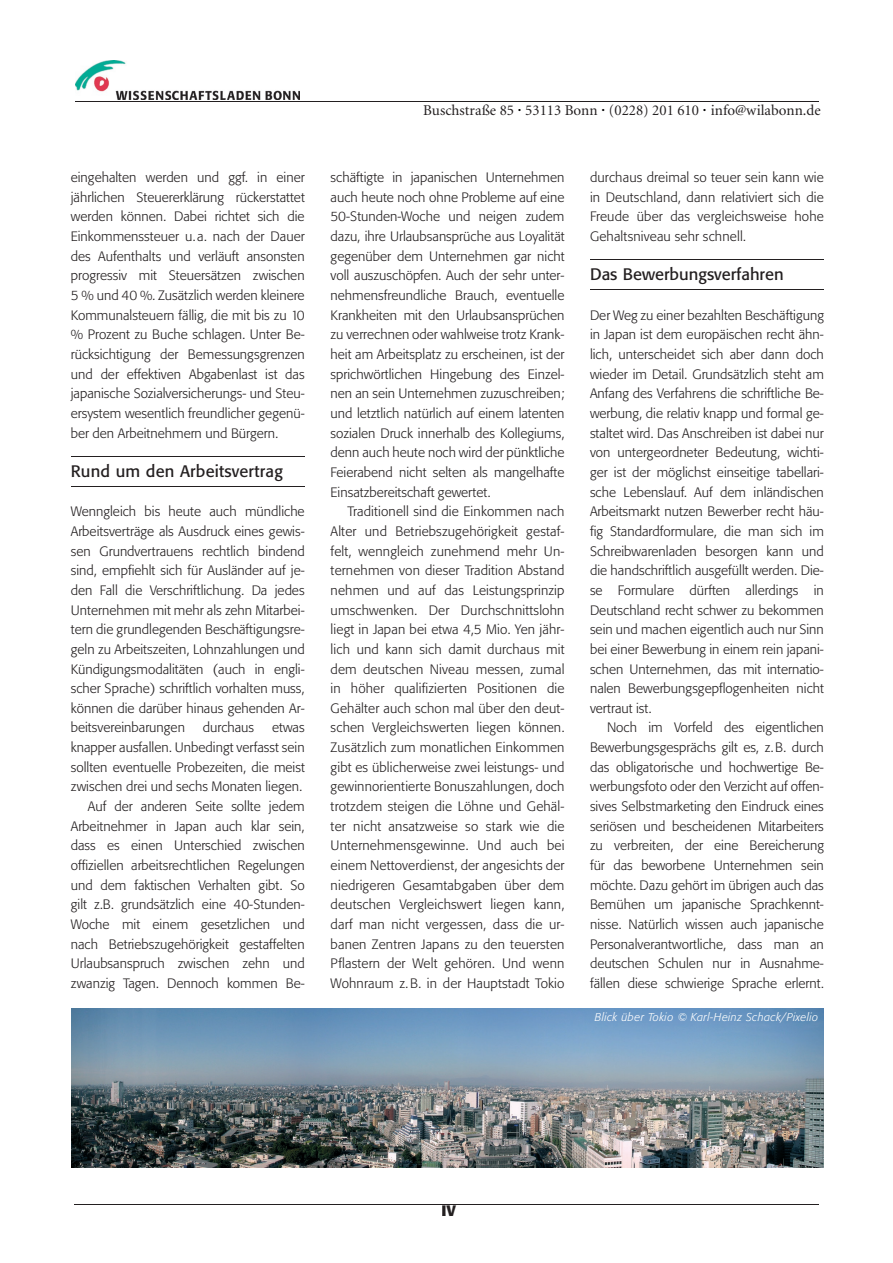
<style>
.page{position:relative;width:893px;height:1263px;background:#fff}
.page>*{position:absolute;margin:0;border:0;box-sizing:border-box;transform-origin:0 0}
.t1{font:16.5px "Tn T Form BSK";letter-spacing:.01em;color:#231f20}
.t2{font:15px "Minion";color:#231f20}
.t3{font:700 15px "Tn T Form BSK";color:#231f20}
.t4{font:300 13.5px/19.6px "Tn T Form BSK";color:#231f20;text-align:justify}
.t5{font:italic 300 11.25px "Tn T Form BSK";letter-spacing:.03em;color:#fff}
.s1{font-size:18px;color:#000}
</style>
<div class="page">
<img style="left:75px;top:60px;width:225px;height:39px">
<hr style="left:75px;top:101px;width:743px;height:1px;background:#231f20">
<hr style="left:74px;top:1204px;width:744px;height:1px;background:#231f20">
<hr style="left:590px;top:260px;width:234px;height:1px;background:#231f20">
<hr style="left:590px;top:290px;width:234px;height:1px;background:#231f20">
<hr style="left:71px;top:456px;width:234px;height:1px;background:#231f20">
<hr style="left:71px;top:486px;width:234px;height:1px;background:#231f20">
<img style="left:71px;top:1009px;width:753px;height:158px">
<p class="t4" style="left:71px;top:168px;width:235px">eingehalten werden und ggf. in einer jährlichen Steuererklärung rückerstattet werden können. Dabei richtet sich die Einkommenssteuer u. a. nach der Dauer des Aufenthalts und verläuft ansonsten progressiv mit Steuersätzen zwischen 5 % und 40 %. Zusätzlich werden kleinere Kommunalsteuern fällig, die mit bis zu 10 % Prozent zu Buche schlagen. Unter Be&shy;rücksichtigung der Bemessungsgrenzen und der effektiven Abgabenlast ist das japanische Sozialversicherungs- und Steu&shy;ersystem wesentlich freundlicher gegenü&shy;ber den Arbeitnehmern und Bürgern.</p>
<p class="t1" style="left:71px;top:461px;width:214px">Rund um den Arbeitsvertrag</p>
<p class="t4" style="left:71px;top:502px;width:235px">Wenngleich bis heute auch mündliche Arbeitsverträge als Ausdruck eines gewis&shy;sen Grundvertrauens rechtlich bindend sind, empfiehlt sich für Ausländer auf je&shy;den Fall die Verschriftlichung. Da jedes Unternehmen mit mehr als zehn Mitarbei&shy;tern die grundlegenden Beschäftigungsre&shy;geln zu Arbeitszeiten, Lohnzahlungen und Kündigungsmodalitäten (auch in engli&shy;scher Sprache) schriftlich vorhalten muss, können die darüber hinaus gehenden Ar&shy;beitsvereinbarungen</p>
<p class="t4" style="left:203px;top:718px;width:53px">durchaus</p>
<p class="t4" style="left:71px;top:718px;width:235px;text-align:right">etwas<br>knapper ausfallen. Unbedingt verfasst sein sollten eventuelle Probezeiten, die meist zwischen drei und sechs Monaten liegen.<br>Auf der anderen Seite sollte jedem Arbeitnehmer in Japan auch klar sein, dass es einen Unterschied zwischen offiziellen arbeitsrechtlichen Regelungen und dem faktischen Verhalten gibt. So gilt z.B. grundsätzlich eine 40-Stunden-Woche mit einem gesetzlichen und nach Betriebszugehörigkeit gestaffelten Urlaubsanspruch zwischen zehn und zwanzig Tagen. Dennoch kommen Be-</p>
<p class="t2" style="left:423px;top:103px;width:399px">Buschstraße 85 <span class="s1">·</span> 53113 Bonn <span class="s1">·</span> (0228) 201 610 <span class="s1">·</span> info@wilabonn.de</p>
<p class="t4" style="left:331px;top:168px;width:235px">schäftigte in japanischen Unternehmen auch heute noch ohne Probleme auf eine 50-Stunden-Woche und neigen zudem dazu, ihre Urlaubsansprüche aus Loyalität gegenüber dem Unternehmen gar nicht voll auszuschöpfen. Auch der sehr unter&shy;nehmensfreundliche Brauch, eventuelle Krankheiten mit den Urlaubsansprüchen zu verrechnen oder wahlweise trotz Krank&shy;heit am Arbeitsplatz zu erscheinen, ist der sprichwörtlichen Hingebung des Einzel&shy;nen an sein Unternehmen zuzuschreiben; und letztlich natürlich auf einem latenten sozialen Druck innerhalb des Kollegiums, denn auch heute noch wird der pünktliche Feierabend nicht selten als mangelhafte Einsatzbereitschaft gewertet.</p>
<p class="t4" style="left:331px;top:502px;width:235px;text-indent:17px">Traditionell sind die Einkommen nach Alter und Betriebszugehörigkeit gestaf&shy;felt, wenngleich zunehmend mehr Un&shy;ternehmen von dieser Tradition Abstand nehmen und auf das Leistungsprinzip umschwenken. Der Durchschnittslohn liegt in Japan bei etwa 4,5 Mio. Yen jähr&shy;lich und kann sich damit durchaus mit dem deutschen Niveau messen, zumal in höher qualifizierten Positionen die Gehälter auch schon mal über den deut&shy;schen Vergleichswerten liegen können.<br>Zusätzlich zum monatlichen Einkommen gibt es üblicherweise zwei leistungs- und gewinnorientierte Bonuszahlungen, doch trotzdem steigen die Löhne und Gehäl&shy;ter nicht ansatzweise so stark wie die Unternehmensgewinne. Und auch bei einem Nettoverdienst, der angesichts der niedrigeren Gesamtabgaben über dem deutschen Vergleichswert liegen kann, darf man nicht vergessen, dass die ur&shy;banen Zentren Japans zu den teuersten Pflastern der Welt gehören. Und wenn Wohnraum z. B. in der Hauptstadt Tokio</p>
<p class="t4" style="left:590px;top:168px;width:235px">durchaus dreimal so teuer sein kann wie in Deutschland, dann relativiert sich die Freude über das vergleichsweise hohe Gehaltsniveau sehr schnell.</p>
<p class="t1" style="left:590px;top:265px;width:195px">Das Bewerbungsverfahren</p>
<p class="t4" style="left:590px;top:305px;width:235px">Der Weg zu einer bezahlten Beschäftigung in Japan ist dem europäischen recht ähn&shy;lich, unterscheidet sich aber dann doch wieder im Detail. Grundsätzlich steht am Anfang des Verfahrens die schriftliche Be&shy;werbung, die relativ knapp und formal ge&shy;staltet wird. Das Anschreiben ist dabei nur von untergeordneter Bedeutung, wichti&shy;ger ist der möglichst einseitige tabellari&shy;sche Lebenslauf. Auf dem inländischen Arbeitsmarkt nutzen Bewerber recht häu&shy;fig Standardformulare, die man sich im Schreibwarenladen besorgen kann und die handschriftlich ausgefüllt werden. Die&shy;se Formulare dürften allerdings in Deutschland recht schwer zu bekommen sein und machen eigentlich auch nur Sinn bei einer Bewerbung in einem rein japani&shy;schen Unternehmen, das mit internatio&shy;nalen Bewerbungsgepflogenheiten nicht vertraut ist.</p>
<p class="t4" style="left:590px;top:718px;width:235px;text-indent:17px">Noch im Vorfeld des eigentlichen Bewerbungsgesprächs gilt es, z. B. durch das obligatorische und hochwertige Be&shy;werbungsfoto oder den Verzicht auf offen&shy;sives Selbstmarketing den Eindruck eines seriösen und bescheidenen Mitarbeiters zu verbreiten, der eine Bereicherung für das beworbene Unternehmen sein möchte. Dazu gehört im übrigen auch das Bemühen um japanische Sprachkennt&shy;nisse. Natürlich wissen auch japanische Personalverantwortliche, dass man an deutschen Schulen nur in Ausnahme&shy;fällen diese schwierige Sprache erlernt.</p>
<p class="t5" style="left:595px;top:1010px;width:225px">Blick über Tokio © Karl-Heinz Schack/Pixelio</p>
<p class="t3" style="left:441px;top:1201px;width:16px">IV</p>
</div>
